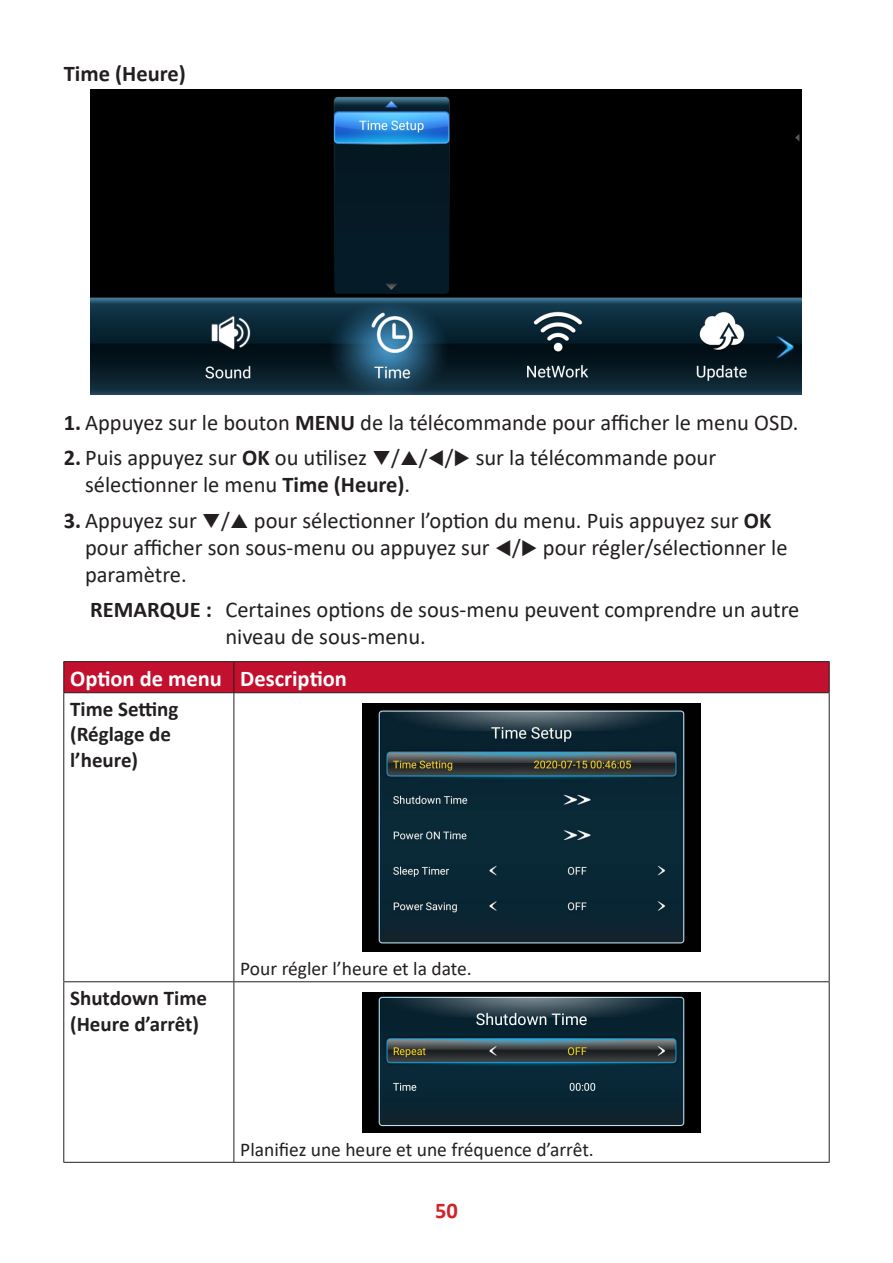
<style>
.page{position:relative;width:893px;height:1263px;background:#fff}
.page>*{position:absolute;margin:0;border:0;box-sizing:border-box;transform-origin:0 0}
.Note{font:22.5px/27px "Calibri";color:#231f20}
.Table-Header{font:700 22.5px "Calibri";color:#fff}
.Heading_4{font:700 22.5px "Calibri";color:#231f20}
.t1{font:700 22.5px "Calibri";color:#d1232a}
.Table-Menu{font:700 21px/25.2px "Calibri";color:#231f20}
.Table-Body{font:19.5px "Calibri";color:#231f20}
.s1{font-weight:700}
</style>
<div class="page">
<img style="left:91px;top:89px;width:710px;height:305px">
<div style="left:64px;top:662px;width:765px;height:30px;background:#c3102f"></div>
<hr style="left:63px;top:661px;width:171px;height:1px;background:#231f20">
<hr style="left:63px;top:662px;width:1px;height:30px;background:#231f20">
<hr style="left:234px;top:661px;width:596px;height:1px;background:#231f20">
<hr style="left:233px;top:662px;width:1px;height:30px;background:#231f20">
<hr style="left:829px;top:662px;width:1px;height:30px;background:#231f20">
<hr style="left:63px;top:692px;width:171px;height:1px;background:#231f20">
<hr style="left:234px;top:692px;width:596px;height:1px;background:#231f20">
<hr style="left:63px;top:693px;width:1px;height:288px;background:#231f20">
<hr style="left:233px;top:693px;width:1px;height:288px;background:#231f20">
<hr style="left:829px;top:693px;width:1px;height:288px;background:#231f20">
<hr style="left:63px;top:981px;width:171px;height:1px;background:#231f20">
<hr style="left:63px;top:982px;width:1px;height:180px;background:#231f20">
<hr style="left:234px;top:981px;width:596px;height:1px;background:#231f20">
<hr style="left:233px;top:982px;width:1px;height:180px;background:#231f20">
<hr style="left:829px;top:982px;width:1px;height:180px;background:#231f20">
<hr style="left:63px;top:1162px;width:171px;height:1px;background:#231f20">
<hr style="left:234px;top:1162px;width:596px;height:1px;background:#231f20">
<img style="left:363px;top:703px;width:337px;height:248px">
<img style="left:363px;top:992px;width:337px;height:140px">
<p class="Heading_4" style="left:64px;top:57px;width:124px">Time (Heure)</p>
<p class="Note" style="left:64px;top:408px;width:736px"><span class="s1">1.</span> Appuyez sur le bouton <span class="s1">MENU</span> de la télécommande pour afficher le menu OSD.</p>
<p class="Note" style="left:85px;top:444px;width:633px;text-indent:-21px"><span class="s1">2.</span> Puis appuyez sur <span class="s1">OK</span> ou utilisez ❑/ /▼/◆ sur la télécommande pour sélectionner le menu <span class="s1">Time (Heure)</span>.</p>
<p class="Note" style="left:85px;top:506px;width:704px;text-indent:-21px"><span class="s1">3.</span> Appuyez sur ❑/ pour sélectionner l’option du menu. Puis appuyez sur <span class="s1">OK </span>pour afficher son sous-menu ou appuyez sur ▼/◆ pour régler/sélectionner le paramètre.</p>
<p class="Note" style="left:225px;top:596px;width:576px;text-indent:-135px"><span class="s1">REMARQUE :</span> Certaines options de sous-menu peuvent comprendre un autre niveau de sous-menu.</p>
<p class="Table-Header" style="left:70px;top:663px;width:153px">Option de menu</p>
<p class="Table-Header" style="left:240px;top:663px;width:108px">Description</p>
<p class="Table-Menu" style="left:70px;top:696px;width:110px">Time Setting (Réglage de l’heure)</p>
<p class="Table-Menu" style="left:70px;top:985px;width:138px">Shutdown Time (Heure d’arrêt)</p>
<p class="Table-Body" style="left:240px;top:955px;width:233px">Pour régler l’heure et la date.</p>
<p class="Table-Body" style="left:240px;top:1136px;width:355px">Planifiez une heure et une fréquence d’arrêt.</p>
<p class="t1" style="left:435px;top:1194px;width:24px">50</p>
</div>
